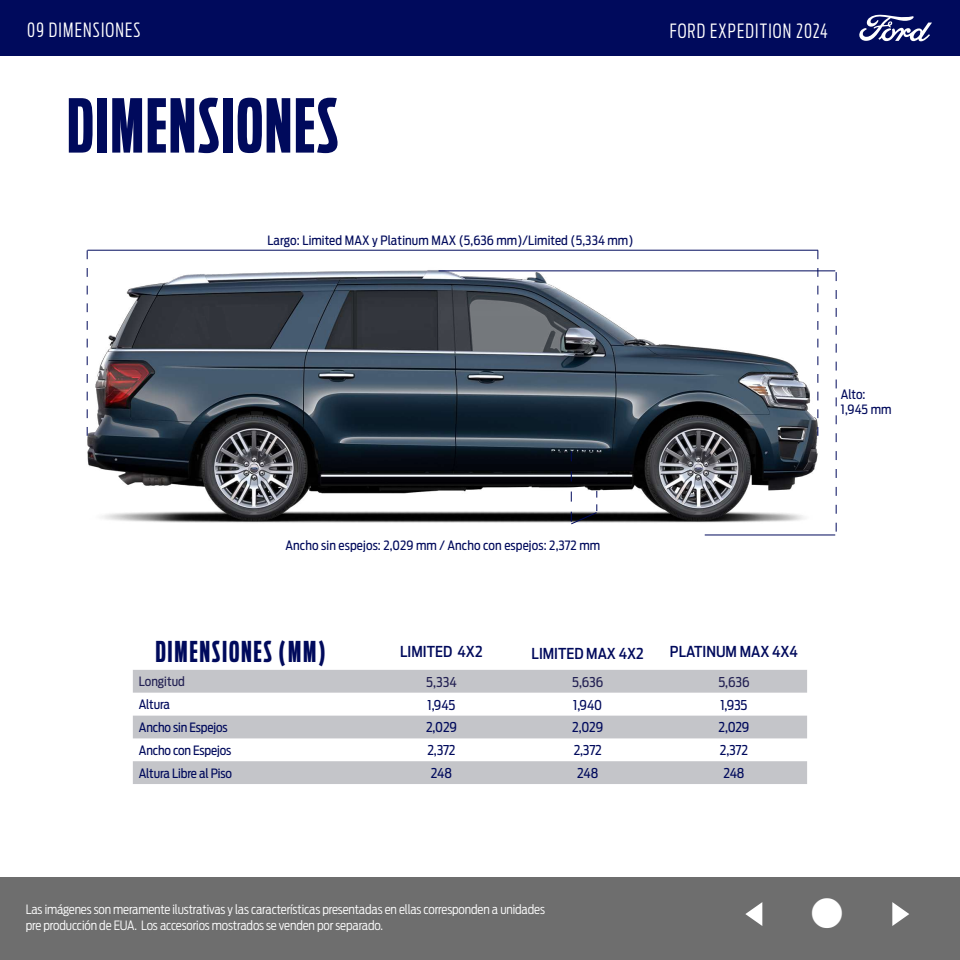
<style>
.page{position:relative;width:960px;height:960px;background:#fff}
.page>*{position:absolute;margin:0;border:0;box-sizing:border-box;transform-origin:0 0}
.t1{font:700 73.5px "Ford Antenna Comp";letter-spacing:.02em;color:#000a5c}
.t2{font:38.25px "Webdings";color:#fff;scale:1.42 1}
.t3{font:700 28.5px "Ford Antenna Comp";letter-spacing:.06em;color:#000a5c}
.t4{font:300 19.5px "Ford Antenna Extra Cond";letter-spacing:.06em;color:#fff}
.t5{font:500 15px "Ford Antenna Cond";color:#000a5c}
.t6{font:13.5px "Ford Antenna Cond";letter-spacing:-.015em;color:#000a5c}
.t7{font:13.5px "Ford Antenna Cond";letter-spacing:-.005em;color:#232153}
.t8{font:12.75px/15px "Ford Antenna Cond";color:#000a5c}
.t9{font:300 12.75px/15.3px "Ford Antenna Cond";letter-spacing:-.01em;color:#fff}
.t10{font:12.75px "Ford Antenna Cond";color:#232153}
</style>
<div class="page">
<img style="left:86px;top:249px;width:750px;height:287px">
<div style="left:0;top:878px;width:960px;height:82px;background:#6e6e6e"></div>
<div style="left:0;top:0;width:960px;height:56px;background:#000a5c"></div>
<svg style="left:859px;top:14px;width:73px;height:28px"></svg>
<hr style="left:87px;top:250px;width:731px;height:1px;background:#000a5c">
<svg style="left:87px;top:250px;width:1px;height:186px"></svg>
<svg style="left:817px;top:250px;width:1px;height:186px"></svg>
<hr style="left:439px;top:270px;width:396px;height:1px;background:#000a5c">
<hr style="left:705px;top:535px;width:130px;height:1px;background:#000a5c">
<svg style="left:836px;top:272px;width:1px;height:260px"></svg>
<svg style="left:570px;top:451px;width:28px;height:74px"></svg>
<svg style="left:133px;top:670px;width:674px;height:114px;fill:#c4c5c9"></svg>
<h3 class="t4" style="left:27px;top:14px;width:115px">09 DIMENSIONES</h3>
<h3 class="t4" style="left:670px;top:15px;width:160px">FORD EXPEDITION 2024</h3>
<h1 class="t1" style="left:67px;top:62px;width:274px">DIMENSIONES</h1>
<p class="t8" style="left:267px;top:232px;width:368px">Largo: Limited MAX y Platinum MAX (5,636 mm)/Limited (5,334 mm)</p>
<p class="t8" style="left:841px;top:385px;width:52px">Alto:<br>1,945 mm</p>
<p class="t8" style="left:285px;top:536px;width:316px">Ancho sin espejos: 2,029 mm / Ancho con espejos: 2,372 mm</p>
<h3 class="t3" style="left:155px;top:627px;width:172px">DIMENSIONES (MM)</h3>
<p class="t5" style="left:400px;top:638px;width:84px">LIMITED 4X2</p>
<p class="t5" style="left:532px;top:640px;width:114px">LIMITED MAX 4X2</p>
<p class="t5" style="left:670px;top:638px;width:129px">PLATINUM MAX 4X4</p>
<p class="t10" style="left:139px;top:671px;width:48px">Longitud</p>
<p class="t7" style="left:426px;top:670px;width:32px">5,334</p>
<p class="t7" style="left:572px;top:670px;width:33px">5,636</p>
<p class="t7" style="left:718px;top:670px;width:33px">5,636</p>
<p class="t8" style="left:139px;top:695px;width:33px">Altura</p>
<p class="t6" style="left:428px;top:693px;width:29px">1,945</p>
<p class="t6" style="left:573px;top:693px;width:30px">1,940</p>
<p class="t6" style="left:720px;top:693px;width:29px">1,935</p>
<p class="t8" style="left:139px;top:718px;width:90px">Ancho sin Espejos</p>
<p class="t6" style="left:426px;top:716px;width:32px">2,029</p>
<p class="t6" style="left:572px;top:716px;width:32px">2,029</p>
<p class="t6" style="left:719px;top:716px;width:32px">2,029</p>
<p class="t8" style="left:139px;top:741px;width:94px">Ancho con Espejos</p>
<p class="t6" style="left:427px;top:739px;width:30px">2,372</p>
<p class="t6" style="left:574px;top:739px;width:30px">2,372</p>
<p class="t6" style="left:720px;top:739px;width:30px">2,372</p>
<p class="t8" style="left:139px;top:764px;width:95px">Altura Libre al Piso</p>
<p class="t6" style="left:431px;top:762px;width:23px">248</p>
<p class="t6" style="left:577px;top:762px;width:23px">248</p>
<p class="t6" style="left:723px;top:762px;width:23px">248</p>
<p class="t9" style="left:26px;top:901px;width:521px">Las imágenes son meramente ilustrativas y las características presentadas en ellas corresponden a unidades pre producción de EUA. Los accesorios mostrados se venden por separado.</p>
<h2 class="t2" style="left:732px;top:895px;width:138px">✓■ ✔</h2>
</div>
